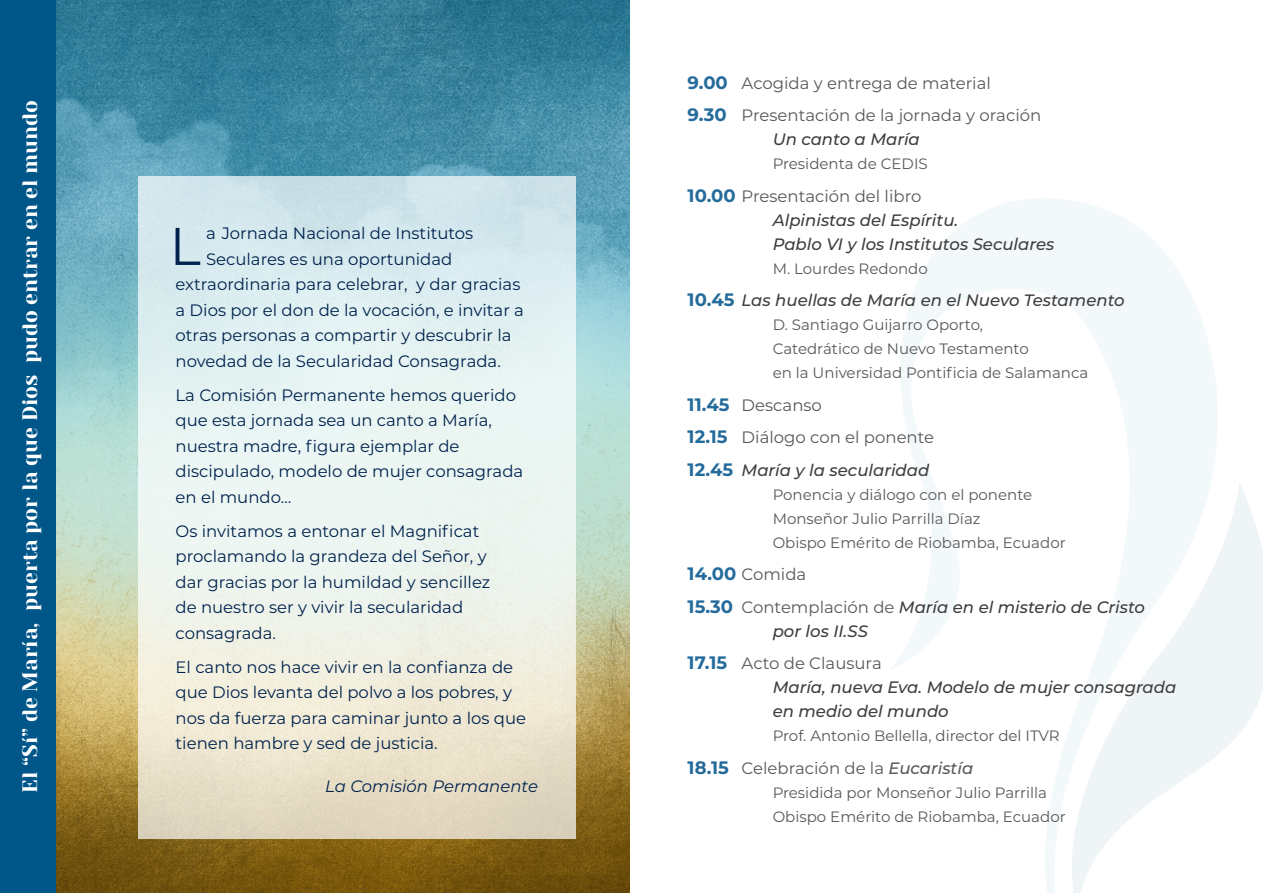
<style>
.page{position:relative;width:1263px;height:893px;background:#fff}
.page>*{position:absolute;margin:0;border:0;box-sizing:border-box;transform-origin:0 0}
.t1{font:52.95px "Montserrat";color:#00224d}
.t2{font:21px "Yeseva One";color:#fff}
.t3{font:16.5px/25.5px "Montserrat";color:#00224d}
.t4{font:italic 500 16.5px/24px "Montserrat";color:#3e3e3f}
.t5{font:16.5px/32.5px "Montserrat";color:#57585a}
.t6{font:italic 16.5px "Montserrat";color:#00224d}
.t7{font:15px/24px "Montserrat";color:#57585a}
.s1{font-weight:700;font-size:18px;color:#246b9b}
.s2{font-weight:700;font-style:normal;font-size:18px;color:#246b9b}
.s3{font-weight:400;font-style:normal;color:#57585a}
.s4{font-weight:500;font-style:italic;color:#3e3e3f}
.s5{font-weight:500;font-style:italic}
</style>
<div class="page">
<img style="left:55px;top:0;width:574px;height:893px">
<svg style="left:138px;top:176px;width:437px;height:663px;background:#e5ece6"></svg>
<div style="left:0;top:0;width:55px;height:893px;background:#005689"></div>
<svg style="left:891px;top:198px;width:327px;height:471px"></svg>
<svg style="left:1042px;top:482px;width:221px;height:411px"></svg>
<p class="t2" style="left:18px;top:793px;width:694px;rotate:-90deg">El “Sí” de María, puerta por la que Dios pudo entrar en el mundo</p>
<p class="t1" style="left:170px;top:210px;width:33px">L</p>
<p class="t3" style="left:206px;top:220px;width:269px">a Jornada Nacional de Institutos</p>
<p class="t3" style="left:206px;top:246px;width:248px">Seculares es una oportunidad</p>
<p class="t3" style="left:176px;top:271px;width:346px">extraordinaria para celebrar, y dar gracias</p>
<p class="t3" style="left:176px;top:297px;width:350px">a Dios por el don de la vocación, e invitar a</p>
<p class="t3" style="left:176px;top:322px;width:338px">otras personas a compartir y descubrir la</p>
<p class="t3" style="left:176px;top:348px;width:327px">novedad de la Secularidad Consagrada.</p>
<p class="t3" style="left:176px;top:382px;width:349px">La Comisión Permanente hemos querido que esta jornada sea un canto a María, nuestra madre, figura ejemplar de discipulado, modelo de mujer consagrada en el mundo…</p>
<p class="t3" style="left:176px;top:518px;width:316px">Os invitamos a entonar el Magnificat proclamando la grandeza del Señor, y dar gracias por la humildad y sencillez de nuestro ser y vivir la secularidad consagrada.</p>
<p class="t3" style="left:176px;top:654px;width:352px">El canto nos hace vivir en la confianza de que Dios levanta del polvo a los pobres, y nos da fuerza para caminar junto a los que tienen hambre y sed de justicia.</p>
<p class="t6" style="left:325px;top:775px;width:214px">La Comisión Permanente</p>
<p class="t5" style="left:688px;top:66px;width:355px"><span class="s1">9.00</span> Acogida y entrega de material<br><span class="s1">9.30</span> Presentación de la jornada y oración</p>
<p class="t4" style="left:773px;top:127px;width:149px">Un canto a María</p>
<p class="t7" style="left:773px;top:151px;width:157px">Presidenta de CEDIS</p>
<p class="t4" style="left:773px;top:183px;width:283px;text-indent:-85px"><span class="s2">10.00</span> <span class="s3">Presentación del libro<br></span>Alpinistas del Espíritu.<br>Pablo VI y los Institutos Seculares</p>
<p class="t7" style="left:773px;top:256px;width:157px">M. Lourdes Redondo</p>
<p class="t4" style="left:688px;top:288px;width:439px"><span class="s2">10.45</span> Las huellas de María en el Nuevo Testamento</p>
<p class="t7" style="left:773px;top:312px;width:317px">D. Santiago Guijarro Oporto,<br>Catedrático de Nuevo Testamento<br>en la Universidad Pontificia de Salamanca</p>
<p class="t5" style="left:688px;top:388px;width:248px"><span class="s1">11.45</span> Descanso<br><span class="s1">12.15</span> Diálogo con el ponente<br><span class="s1">12.45</span> <span class="s4">María y la secularidad</span></p>
<p class="t7" style="left:773px;top:482px;width:295px">Ponencia y diálogo con el ponente<br>Monseñor Julio Parrilla Díaz<br>Obispo Emérito de Riobamba, Ecuador</p>
<p class="t4" style="left:688px;top:557px;width:459px;line-height:32.5px"><span class="s2">14.00</span> <span class="s3">Comida<br></span><span class="s2">15.30</span> <span class="s3">Contemplación de</span> María en el misterio de Cristo</p>
<p class="t5" style="left:688px;top:614px;width:196px;text-indent:85px"><span class="s4">por los II.SS<br></span><span class="s1">17.15</span> Acto de Clausura</p>
<p class="t4" style="left:773px;top:675px;width:405px">María, nueva Eva. Modelo de mujer consagrada en medio del mundo</p>
<p class="t7" style="left:773px;top:723px;width:288px">Prof. Antonio Bellella, director del ITVR</p>
<p class="t5" style="left:688px;top:751px;width:287px"><span class="s1">18.15</span> Celebración de la <span class="s5">Eucaristía</span></p>
<p class="t7" style="left:773px;top:780px;width:295px">Presidida por Monseñor Julio Parrilla<br>Obispo Emérito de Riobamba, Ecuador</p>
</div>
